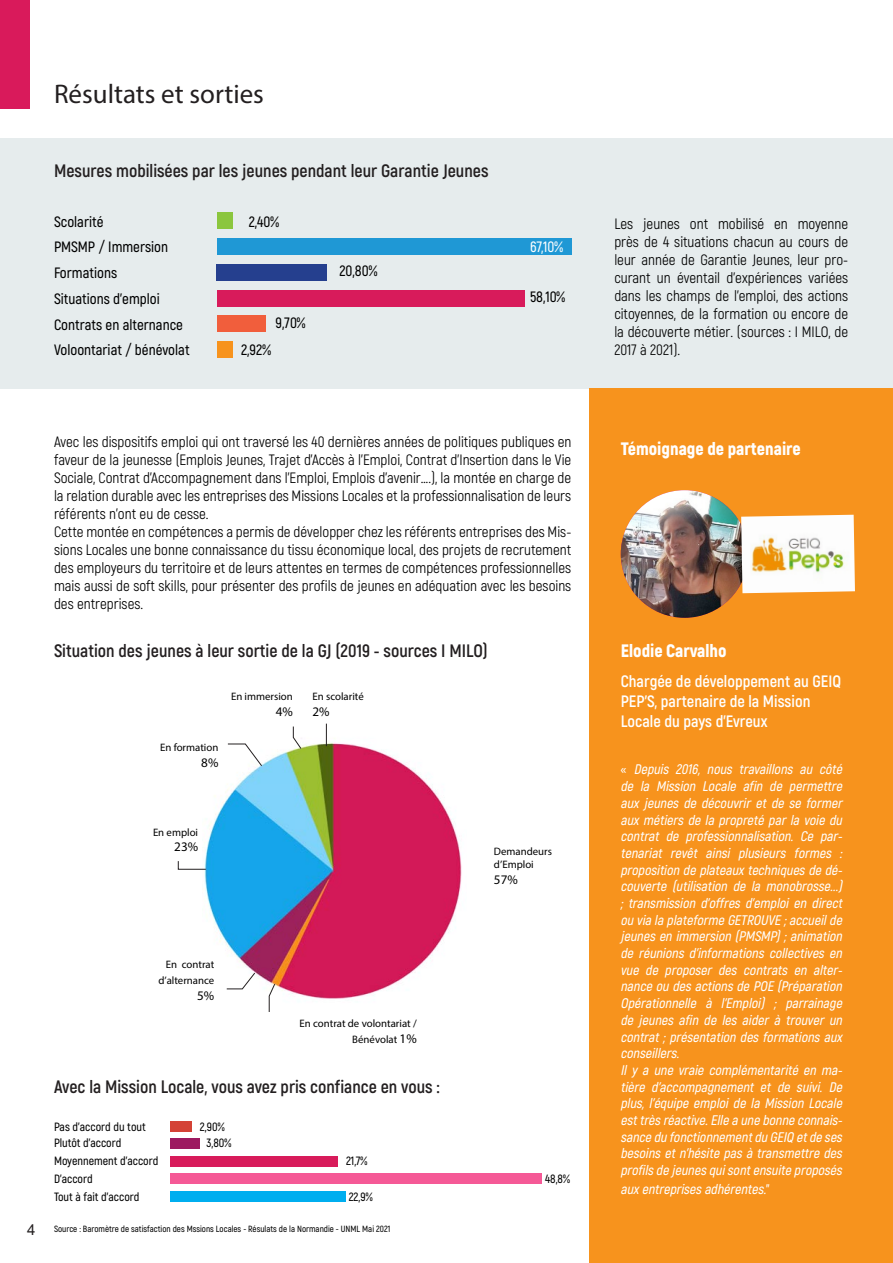
<style>
.page{position:relative;width:893px;height:1263px;background:#fff}
.page>*{position:absolute;margin:0;border:0;box-sizing:border-box;transform-origin:0 0}
.t1{font:27px "Myriad Pro";color:#231f20}
.t2{font:700 18px "Akrobat";color:#231f20}
.t3{font:900 18px "Akrobat";color:#fff}
.t4{font:700 16.5px/19.8px "Akrobat";color:#fff}
.t5{font:15px/18px "Akrobat";color:#000;text-align:justify}
.t6{font:600 15px "Akrobat";color:#000}
.t7{font:600 15px "Akrobat";color:#fff}
.t8{font:15px "Arial";color:#231f20}
.t9{font:italic 600 13.95px/16.6px "Akrobat";color:#fff;text-align:justify}
.t10{font:13.05px "Myriad Pro";color:#000}
.t11{font:600 12px "Akrobat";color:#000}
.t12{font:10.8px/15.8px "Myriad Pro";color:#000;text-align:right}
.t13{font:600 9px "Akrobat";color:#000}
.s1{font-size:13.05px}
.s2{font-style:normal}
</style>
<div class="page">
<div style="left:0;top:138px;width:893px;height:251px;background:#e6eced"></div>
<div style="left:217px;top:341px;width:16px;height:17px;background:#f7931d"></div>
<div style="left:217px;top:315px;width:48px;height:17px;background:#f15e3c"></div>
<div style="left:217px;top:290px;width:307px;height:16px;background:#d81b5b"></div>
<div style="left:217px;top:264px;width:110px;height:16px;background:#253f8e"></div>
<div style="left:217px;top:238px;width:354px;height:17px;background:#1f98d5"></div>
<div style="left:217px;top:213px;width:16px;height:16px;background:#8bc63e"></div>
<div style="left:0;top:0;width:30px;height:108px;background:#d91a5b"></div>
<div style="left:589px;top:389px;width:304px;height:874px;background:#f7931d"></div>
<img style="left:621px;top:490px;width:127px;height:128px;border-radius:64px">
<img style="left:204px;top:726px;width:258px;height:273px">
<svg style="left:326px;top:724px;width:1px;height:22px"></svg>
<svg style="left:292px;top:726px;width:10px;height:24px"></svg>
<svg style="left:227px;top:743px;width:36px;height:24px"></svg>
<svg style="left:177px;top:860px;width:30px;height:10px"></svg>
<svg style="left:226px;top:972px;width:30px;height:18px"></svg>
<svg style="left:268px;top:983px;width:8px;height:29px"></svg>
<img style="left:741px;top:515px;width:114px;height:78px">
<div style="left:170px;top:1121px;width:21px;height:11px;background:#d44236"></div>
<div style="left:170px;top:1138px;width:29px;height:10px;background:#9d1a60"></div>
<div style="left:170px;top:1156px;width:168px;height:10px;background:#d81b5b"></div>
<div style="left:170px;top:1173px;width:372px;height:11px;background:#f55996"></div>
<div style="left:170px;top:1192px;width:175px;height:10px;background:#00aeef"></div>
<p class="t1" style="left:54px;top:77px;width:211px">Résultats et sorties</p>
<p class="t2" style="left:54px;top:159px;width:436px">Mesures mobilisées par les jeunes pendant leur Garantie Jeunes</p>
<p class="t6" style="left:54px;top:212px;width:51px">Scolarité</p>
<p class="t6" style="left:249px;top:212px;width:32px">2,40%</p>
<p class="t6" style="left:54px;top:238px;width:116px">PMSMP / Immersion</p>
<p class="t6" style="left:54px;top:264px;width:65px">Formations</p>
<p class="t6" style="left:54px;top:289px;width:107px">Situations d’emploi</p>
<p class="t6" style="left:54px;top:315px;width:130px">Contrats en alternance</p>
<p class="t6" style="left:54px;top:341px;width:137px">Voloontariat / bénévolat</p>
<p class="t6" style="left:276px;top:313px;width:31px">9,70%</p>
<p class="t6" style="left:241px;top:340px;width:31px">2,92%</p>
<p class="t6" style="left:339px;top:262px;width:39px">20,80%</p>
<p class="t7" style="left:530px;top:238px;width:35px">67,10%</p>
<p class="t6" style="left:530px;top:288px;width:37px">58,10%</p>
<p class="t5" style="left:54px;top:432px;width:519px">Avec les dispositifs emploi qui ont traversé les 40 dernières années de politiques publiques en faveur de la jeunesse (Emplois Jeunes, Trajet d’Accès à l’Emploi, Contrat d’Insertion dans le Vie Sociale, Contrat d’Accompagnement dans l’Emploi, Emplois d’avenir….), la montée en charge de la relation durable avec les entreprises des Missions Locales et la professionnalisation de leurs référents n’ont eu de cesse.</p>
<p class="t5" style="left:54px;top:522px;width:519px">Cette montée en compétences a permis de développer chez les référents entreprises des Mis&shy;sions Locales une bonne connaissance du tissu économique local, des projets de recrutement des employeurs du territoire et de leurs attentes en termes de compétences professionnelles mais aussi de soft skills, pour présenter des profils de jeunes en adéquation avec les besoins des entreprises.</p>
<p class="t2" style="left:54px;top:640px;width:435px">Situation des jeunes à leur sortie de la GJ (2019 - sources I MILO)</p>
<p class="t12" style="left:160px;top:739px;width:60px">En formation</p>
<p class="t10" style="left:201px;top:754px;width:19px">8%</p>
<p class="t12" style="left:231px;top:688px;width:63px">En immersion</p>
<p class="t10" style="left:276px;top:703px;width:19px">4%</p>
<p class="t12" style="left:313px;top:688px;width:53px">En scolarité</p>
<p class="t10" style="left:313px;top:703px;width:19px">2%</p>
<p class="t12" style="left:153px;top:824px;width:47px">En emploi</p>
<p class="t10" style="left:174px;top:839px;width:25px">23%</p>
<p class="t12" style="left:166px;top:956px;width:50px">En contrat</p>
<p class="t12" style="left:158px;top:972px;width:57px">d’alternance</p>
<p class="t10" style="left:197px;top:987px;width:19px">5%</p>
<p class="t12" style="left:300px;top:1015px;width:119px">En contrat de volontariat /<br>Bénévolat <span class="s1">1%</span></p>
<p class="t2" style="left:54px;top:1076px;width:387px">Avec la Mission Locale, vous avez pris confiance en vous :</p>
<p class="t11" style="left:54px;top:1119px;width:93px">Pas d’accord du tout</p>
<p class="t11" style="left:200px;top:1119px;width:26px">2,90%</p>
<p class="t11" style="left:206px;top:1136px;width:26px">3,80%</p>
<p class="t11" style="left:346px;top:1154px;width:23px">21,7%</p>
<p class="t11" style="left:349px;top:1189px;width:25px">22,9%</p>
<p class="t11" style="left:54px;top:1136px;width:69px">Plutôt d’accord</p>
<p class="t11" style="left:54px;top:1154px;width:106px">Moyennement d’accord</p>
<p class="t11" style="left:54px;top:1171px;width:40px">D’accord</p>
<p class="t11" style="left:54px;top:1189px;width:87px">Tout à fait d’accord</p>
<p class="t8" style="left:27px;top:1219px;width:10px">4</p>
<p class="t13" style="left:54px;top:1224px;width:338px">Source : Baromètre de satisfaction des Mssions Locales - Résulats de la Normandie - UNML Mai 2021</p>
<p class="t12" style="left:494px;top:843px;width:60px">Demandeurs</p>
<p class="t12" style="left:494px;top:856px;width:41px">d’Emploi</p>
<p class="t10" style="left:494px;top:871px;width:25px">57%</p>
<p class="t11" style="left:545px;top:1171px;width:26px">48,8%</p>
<p class="t5" style="left:614px;top:215px;width:235px">Les jeunes ont mobilisé en moyenne près de 4 situations chacun au cours de leur année de Garantie Jeunes, leur pro&shy;curant un éventail d’expériences variées dans les champs de l’emploi, des actions citoyennes, de la formation ou encore de la découverte métier. (sources : I MILO, de 2017 à 2021).</p>
<p class="t3" style="left:621px;top:437px;width:182px">Témoignage de partenaire</p>
<p class="t3" style="left:621px;top:639px;width:107px">Elodie Carvalho</p>
<p class="t4" style="left:621px;top:672px;width:222px">Chargée de développement au GEIQ<br>PEP’S, partenaire de la Mission<br>Locale du pays d’Evreux</p>
<p class="t9" style="left:620px;top:761px;width:226px"><span class="s2">«</span> Depuis 2016, nous travaillons au côté de la Mission Locale afin de permettre aux jeunes de découvrir et de se former aux métiers de la propreté par la voie du contrat de professionnalisation. Ce par&shy;tenariat revêt ainsi plusieurs formes : proposition de plateauxtechniquesde dé&shy;couverte (utilisation de la monobrosse...) ; transmission d’offres d’emploi en direct ou via la plateforme GETROUVE ;accueilde jeunesen immersion (PMSMP);animation de réunions d’informations collectives en vue de proposer des contrats en alter&shy;nance ou desactionsde POE (Préparation Opérationnelle à l’Emploi) ; parrainage de jeunes afin de les aider à trouver un contrat ; présentation des formations aux conseillers.</p>
<p class="t9" style="left:620px;top:1062px;width:226px">Il y a une vraie complémentarité en ma&shy;tière d’accompagnement et de suivi. De plus, l’équipe emploi de la Mission Locale esttrèsréactive.Elle a une bonne connais&shy;sance du fonctionnementdu GEIQ etde ses besoinsetn’hésite pasà transmettre des profilsde jeunesquisontensuite proposés</p>
<p class="t9" style="left:620px;top:1180px;width:151px">auxentreprisesadhérentes.<span class="s2">”</span></p>
</div>
